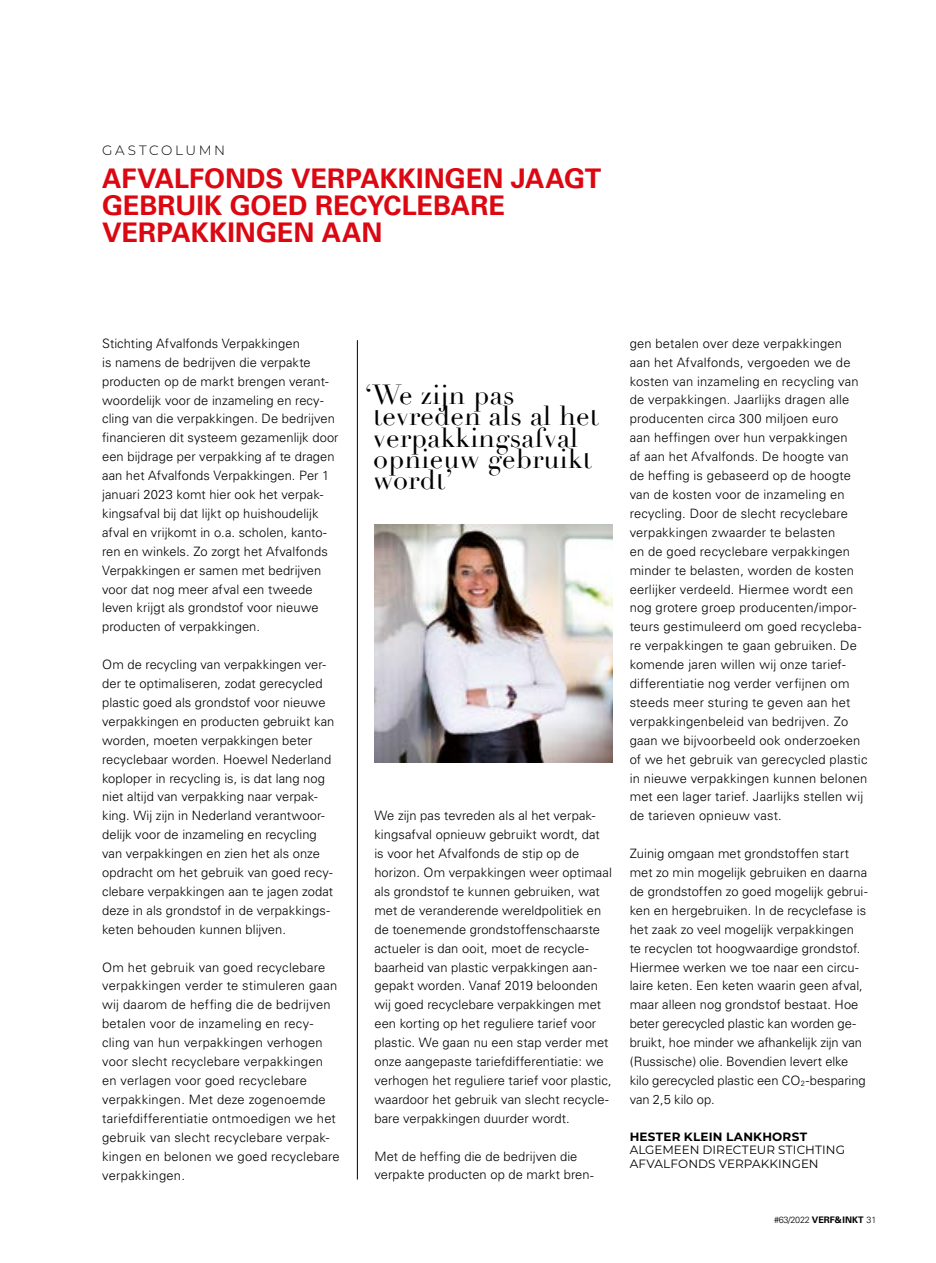
<style>
.page{position:relative;width:936px;height:1263px;background:#fff}
.page>*{position:absolute;margin:0;border:0;box-sizing:border-box;transform-origin:0 0}
.t1{font:700 27px/27px "Univers";color:#db0812}
.t2{font:27px/21.5px "Didot";letter-spacing:.01em;color:#000}
.t3{font:300 13.5px "Montserrat";letter-spacing:.195em;color:#000}
.t4{font:300 12.9px/18.9px "Univers";letter-spacing:.01em;color:#000}
.t5{font:12px/13.5px "Montserrat";letter-spacing:.01em;color:#000}
.t6{font:700 12px "Montserrat";letter-spacing:.02em;color:#000}
.t7{font:300 9px "Univers";letter-spacing:-.025em;color:#000}
.s1{font-weight:700}
</style>
<div class="page">
<hr style="left:357px;top:340px;width:1px;height:839px;background:#000">
<img style="left:374px;top:524px;width:238px;height:238px">
<p class="t3" style="left:102px;top:141px;width:125px">GASTCOLUMN</p>
<h1 class="t1" style="left:102px;top:165px;width:501px">AFVALFONDS VERPAKKINGEN JAAGT<br>GEBRUIK GOED RECYCLEBARE<br>VERPAKKINGEN AAN</h1>
<p class="t4" style="left:102px;top:334px;width:238px">Stichting Afvalfonds Verpakkingen<br>is namens de bedrijven die verpakte producten op de markt brengen verant&shy;woordelijk voor de inzameling en recy&shy;cling van die verpakkingen. De bedrijven financieren dit systeem gezamenlijk door een bijdrage per verpakking af te dragen aan het Afvalfonds Verpakkingen. Per 1 januari 2023 komt hier ook het verpak&shy;kingsafval bij dat lijkt op huishoudelijk afval en vrijkomt in o.a. scholen, kanto&shy;ren en winkels. Zo zorgt het Afvalfonds Verpakkingen er samen met bedrijven voor dat nog meer afval een tweede leven krijgt als grondstof voor nieuwe producten of verpakkingen.</p>
<p class="t4" style="left:102px;top:655px;width:234px">Om de recycling van verpakkingen ver&shy;der te optimaliseren, zodat gerecycled plastic goed als grondstof voor nieuwe verpakkingen en producten gebruikt kan worden, moeten verpakkingen beter recyclebaar worden. Hoewel Nederland koploper in recycling is, is dat lang nog niet altijd van verpakking naar verpak&shy;king. Wij zijn in Nederland verantwoor&shy;delijk voor de inzameling en recycling van verpakkingen en zien het als onze opdracht om het gebruik van goed recy&shy;clebare verpakkingen aan te jagen zodat deze in als grondstof in de verpakkings&shy;keten behouden kunnen blijven.</p>
<p class="t4" style="left:102px;top:957px;width:239px">Om het gebruik van goed recyclebare verpakkingen verder te stimuleren gaan wij daarom de heffing die de bedrijven betalen voor de inzameling en recy&shy;cling van hun verpakkingen verhogen voor slecht recyclebare verpakkingen en verlagen voor goed recyclebare verpakkingen. Met deze zogenoemde tariefdifferentiatie ontmoedigen we het gebruik van slecht recyclebare verpak&shy;kingen en belonen we goed recyclebare verpakkingen.</p>
<h1 class="t2" style="left:373px;top:384px;width:227px;text-indent:-9px">‘We zijn pas tevreden als al het verpakkingsafval opnieuw gebruikt wordt’</h1>
<p class="t4" style="left:374px;top:806px;width:239px">We zijn pas tevreden als al het verpak&shy;kingsafval opnieuw gebruikt wordt, dat is voor het Afvalfonds de stip op de horizon. Om verpakkingen weer optimaal als grondstof te kunnen gebruiken, wat met de veranderende wereldpolitiek en de toenemende grondstoffenschaarste actueler is dan ooit, moet de recycle&shy;baarheid van plastic verpakkingen aan&shy;gepakt worden. Vanaf 2019 beloonden wij goed recyclebare verpakkingen met een korting op het reguliere tarief voor plastic. We gaan nu een stap verder met onze aangepaste tariefdifferentiatie: we verhogen het reguliere tarief voor plastic, waardoor het gebruik van slecht recycle&shy;bare verpakkingen duurder wordt.</p>
<p class="t4" style="left:374px;top:1146px;width:221px">Met de heffing die de bedrijven die verpakte producten op de markt bren-</p>
<p class="t4" style="left:629px;top:334px;width:239px">gen betalen over deze verpakkingen<br>aan het Afvalfonds, vergoeden we de kosten van inzameling en recycling van de verpakkingen. Jaarlijks dragen alle producenten circa 300 miljoen euro<br>aan heffingen over hun verpakkingen<br>af aan het Afvalfonds. De hoogte van<br>de heffing is gebaseerd op de hoogte van de kosten voor de inzameling en recycling. Door de slecht recyclebare verpakkingen zwaarder te belasten<br>en de goed recyclebare verpakkingen minder te belasten, worden de kosten eerlijker verdeeld. Hiermee wordt een nog grotere groep producenten/impor&shy;teurs gestimuleerd om goed recycleba&shy;re verpakkingen te gaan gebruiken. De komende jaren willen wij onze tarief&shy;differentiatie nog verder verfijnen om steeds meer sturing te geven aan het verpakkingenbeleid van bedrijven. Zo gaan we bijvoorbeeld ook onderzoeken of we het gebruik van gerecycled plastic in nieuwe verpakkingen kunnen belonen met een lager tarief. Jaarlijks stellen wij de tarieven opnieuw vast.</p>
<p class="t4" style="left:629px;top:844px;width:239px">Zuinig omgaan met grondstoffen start met zo min mogelijk gebruiken en daarna de grondstoffen zo goed mogelijk gebrui&shy;ken en hergebruiken. In de recyclefase is het zaak zo veel mogelijk verpakkingen te recyclen tot hoogwaardige grondstof.<br>Hiermee werken we toe naar een circu&shy;laire keten. Een keten waarin geen afval, maar alleen nog grondstof bestaat. Hoe beter gerecycled plastic kan worden ge&shy;bruikt, hoe minder we afhankelijk zijn van (Russische) olie. Bovendien levert elke kilo gerecycled plastic een CO<sub>2</sub>-besparing van 2,5 kilo op.</p>
<p class="t6" style="left:629px;top:1128px;width:179px">HESTER KLEIN LANKHORST</p>
<p class="t5" style="left:629px;top:1143px;width:217px">ALGEMEEN DIRECTEUR STICHTING<br>AFVALFONDS VERPAKKINGEN</p>
<p class="t7" style="left:774px;top:1215px;width:104px">#63/2022 <span class="s1">VERF&amp; INKT</span> 31</p>
</div>
